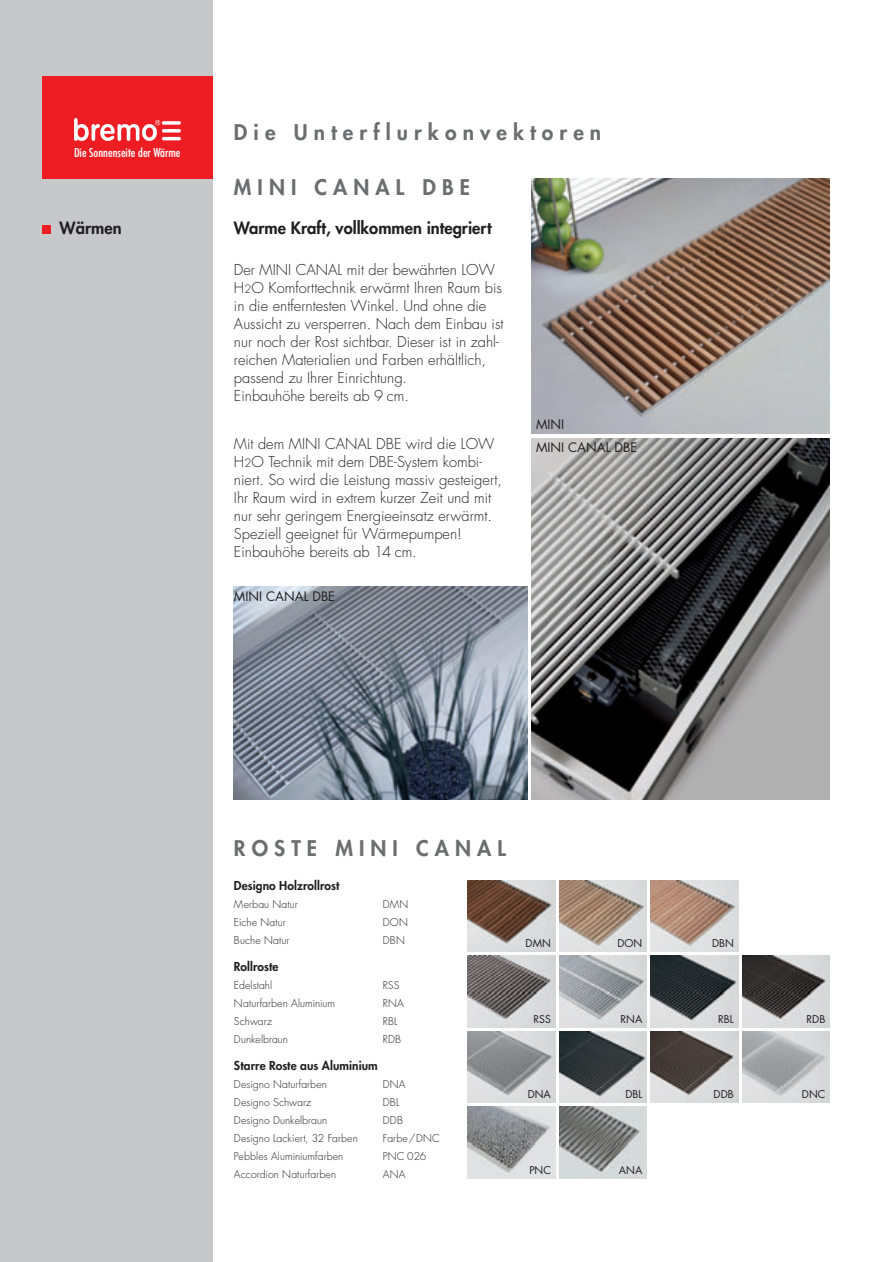
<style>
.page{position:relative;width:896px;height:1262px;background:#fff}
.page>*{position:absolute;margin:0;border:0;box-sizing:border-box;transform-origin:0 0}
.t1{font:800 21px "Futura";color:#6c6d70}
.t2{font:800 16.5px "Futura";color:#231f20}
.t3{font:300 14.7px/18px "Futura";color:#231f20}
.t4{font:500 12.9px "Futura Condensed BQ";color:#fff}
.t5{font:12.75px "Futura";color:#231f20}
.t6{font:800 12px "Futura";letter-spacing:.005em;color:#231f20}
.t7{font:300 10.5px "Futura";letter-spacing:.01em;color:#231f20}
.t8{font:10.5px "Futura";color:#231f20}
.s1{font-size:11.25px}
</style>
<div class="page">
<div style="left:0;top:0;width:213px;height:1262px;background:#c7c8ca"></div>
<div style="left:43px;top:225px;width:8px;height:9px;background:#ee1d23"></div>
<div style="left:43px;top:77px;width:170px;height:102px;background:#ee1d23"></div>
<img style="left:74px;top:118px;width:107px;height:22px">
<img style="left:531px;top:179px;width:298px;height:255px">
<img style="left:531px;top:438px;width:298px;height:361px">
<img style="left:234px;top:587px;width:293px;height:212px">
<img style="left:651px;top:1031px;width:87px;height:71px">
<img style="left:468px;top:1107px;width:87px;height:71px">
<img style="left:468px;top:956px;width:87px;height:71px">
<img style="left:468px;top:880px;width:87px;height:71px">
<img style="left:559px;top:1107px;width:87px;height:71px">
<img style="left:559px;top:956px;width:87px;height:71px">
<img style="left:559px;top:880px;width:87px;height:71px">
<img style="left:468px;top:1031px;width:87px;height:71px">
<img style="left:651px;top:956px;width:87px;height:71px">
<img style="left:651px;top:880px;width:87px;height:71px">
<img style="left:559px;top:1031px;width:87px;height:71px">
<img style="left:742px;top:956px;width:87px;height:71px">
<img style="left:742px;top:1031px;width:87px;height:71px">
<p class="t4" style="left:74px;top:146px;width:108px">Die Sonnenseite der Wärme</p>
<p class="t2" style="left:60px;top:217px;width:64px">Wärmen</p>
<p class="t1" style="left:234px;top:119px;width:369px">D i e U n t e r f l u r k o n v e k t o r e n</p>
<p class="t1" style="left:234px;top:174px;width:238px">M I N I C A N A L D B E</p>
<p class="t2" style="left:234px;top:217px;width:259px">Warme Kraft, vollkommen integriert</p>
<p class="t3" style="left:234px;top:261px;width:271px">Der MINI CANAL mit der bewährten LOW H<span class="s1">2</span>O Komforttechnik erwärmt Ihren Raum bis in die entferntesten Winkel. Und ohne die Aussicht zu versperren. Nach dem Einbau ist nur noch der Rost sichtbar. Dieser ist in zahl&shy;reichen Materialien und Farben erhältlich, passend zu Ihrer Einrichtung.<br>Einbauhöhe bereits ab 9 cm.</p>
<p class="t5" style="left:536px;top:416px;width:30px">MINI</p>
<p class="t3" style="left:234px;top:435px;width:269px">Mit dem MINI CANAL DBE wird die LOW H<span class="s1">2</span>O Technik mit dem DBE-System kombi&shy;niert. So wird die Leistung massiv gesteigert, Ihr Raum wird in extrem kurzer Zeit und mit nur sehr geringem Energieeinsatz erwärmt.<br>Speziell geeignet für Wärmepumpen!<br>Einbauhöhe bereits ab 14 cm.</p>
<p class="t5" style="left:536px;top:439px;width:103px">MINI CANAL DBE</p>
<p class="t5" style="left:234px;top:588px;width:103px">MINI CANAL DBE</p>
<p class="t1" style="left:234px;top:834px;width:273px">R O S T E M I N I C A N A L</p>
<p class="t6" style="left:234px;top:877px;width:107px">Designo Holzrollrost</p>
<p class="t7" style="left:234px;top:898px;width:65px">Merbau Natur</p>
<p class="t7" style="left:383px;top:898px;width:27px">DMN</p>
<p class="t7" style="left:234px;top:916px;width:53px">Eiche Natur</p>
<p class="t7" style="left:383px;top:916px;width:27px">DON</p>
<p class="t7" style="left:234px;top:934px;width:57px">Buche Natur</p>
<p class="t7" style="left:383px;top:934px;width:23px">DBN</p>
<p class="t6" style="left:234px;top:958px;width:46px">Rollroste</p>
<p class="t7" style="left:234px;top:979px;width:40px">Edelstahl</p>
<p class="t7" style="left:383px;top:979px;width:18px">RSS</p>
<p class="t7" style="left:234px;top:997px;width:103px">Naturfarben Aluminium</p>
<p class="t7" style="left:383px;top:997px;width:22px">RNA</p>
<p class="t7" style="left:234px;top:1015px;width:40px">Schwarz</p>
<p class="t7" style="left:383px;top:1015px;width:16px">RBL</p>
<p class="t7" style="left:234px;top:1033px;width:56px">Dunkelbraun</p>
<p class="t7" style="left:383px;top:1033px;width:20px">RDB</p>
<p class="t6" style="left:234px;top:1057px;width:145px">Starre Roste aus Aluminium</p>
<p class="t7" style="left:234px;top:1078px;width:94px">Designo Naturfarben</p>
<p class="t7" style="left:383px;top:1078px;width:24px">DNA</p>
<p class="t7" style="left:234px;top:1096px;width:79px">Designo Schwarz</p>
<p class="t7" style="left:383px;top:1096px;width:18px">DBL</p>
<p class="t7" style="left:234px;top:1114px;width:95px">Designo Dunkelbraun</p>
<p class="t7" style="left:383px;top:1114px;width:22px">DDB</p>
<p class="t7" style="left:234px;top:1132px;width:125px">Designo Lackiert, 32 Farben</p>
<p class="t7" style="left:383px;top:1132px;width:59px">Farbe/DNC</p>
<p class="t7" style="left:234px;top:1150px;width:111px">Pebbles Aluminiumfarben</p>
<p class="t7" style="left:383px;top:1150px;width:45px">PNC 026</p>
<p class="t7" style="left:234px;top:1168px;width:104px">Accordion Naturfarben</p>
<p class="t7" style="left:383px;top:1168px;width:24px">ANA</p>
<p class="t8" style="left:525px;top:937px;width:27px">DMN</p>
<p class="t8" style="left:617px;top:937px;width:26px">DON</p>
<p class="t8" style="left:712px;top:937px;width:23px">DBN</p>
<p class="t8" style="left:533px;top:1012px;width:19px">RSS</p>
<p class="t8" style="left:620px;top:1012px;width:23px">RNA</p>
<p class="t8" style="left:718px;top:1012px;width:17px">RBL</p>
<p class="t8" style="left:806px;top:1012px;width:20px">RDB</p>
<p class="t8" style="left:527px;top:1088px;width:25px">DNA</p>
<p class="t8" style="left:625px;top:1088px;width:19px">DBL</p>
<p class="t8" style="left:713px;top:1088px;width:22px">DDB</p>
<p class="t8" style="left:529px;top:1163px;width:23px">PNC</p>
<p class="t8" style="left:619px;top:1163px;width:25px">ANA</p>
<p class="t8" style="left:801px;top:1088px;width:25px">DNC</p>
</div>
